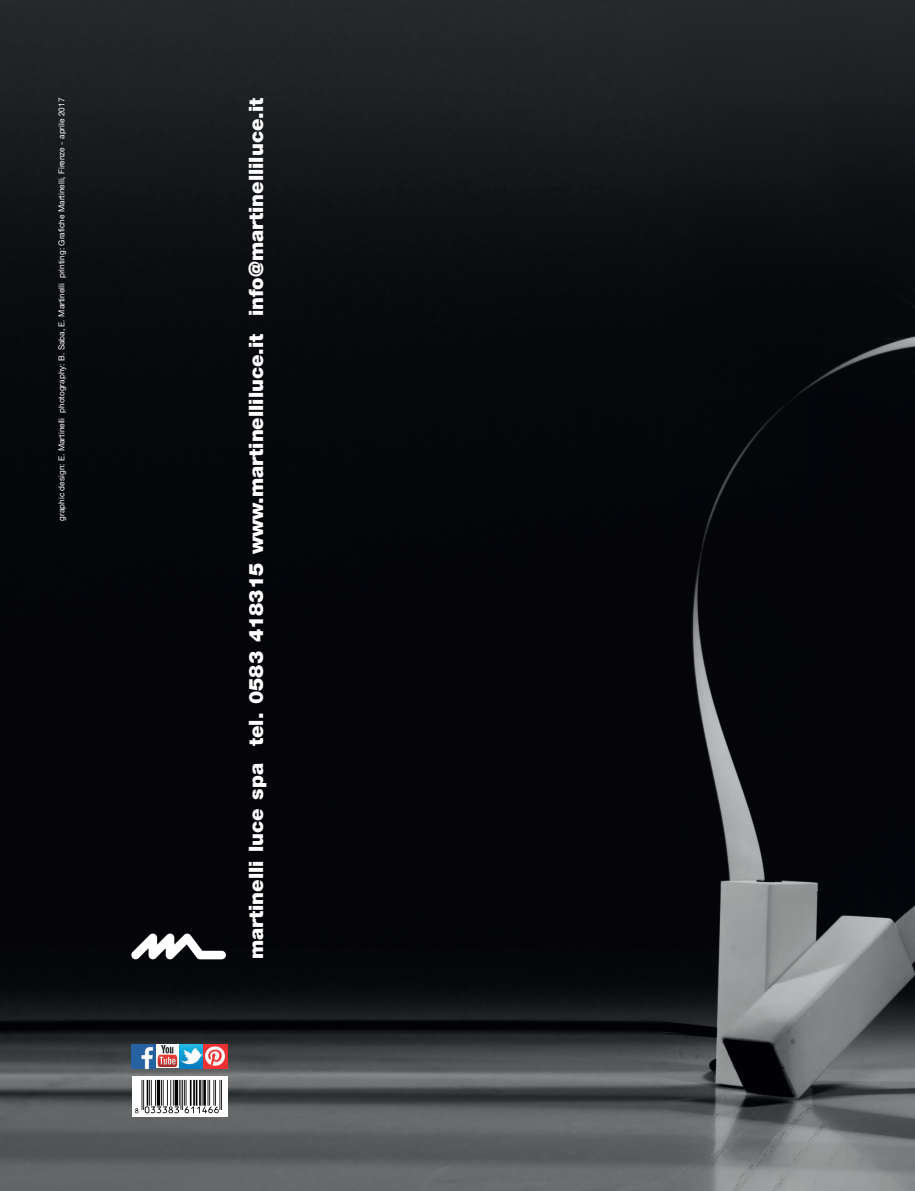
<style>
.page{position:relative;width:915px;height:1191px;background:#fff}
.page>*{position:absolute;margin:0;border:0;box-sizing:border-box;transform-origin:0 0}
.t1{font:66.6px "UPC Height C";color:#000}
.t2{font:64.95px "UPC Height C";color:#000}
.t3{font:900 19.8px "Helvetica Neue LT Std";color:#fff}
.Normale{font:8.25px "Helvetica Neue LT Std";color:#fff}
</style>
<div class="page">
<img style="left:0;top:0;width:914px;height:1191px">
<svg style="left:131px;top:933px;width:95px;height:26px"></svg>
<img style="left:132px;top:1044px;width:95px;height:24px">
<svg style="left:156px;top:1044px;width:23px;height:24px"></svg>
<div style="left:132px;top:1076px;width:95px;height:41px;background:#fff"></div>
<p class="Normale" style="left:57px;top:521px;width:424px;rotate:-90deg">graphic design: E. Martinelli photography: B. Saba, E. Martinelli printing: Grafiche Martinelli, Firenze - aprile 2017</p>
<p class="t3" style="left:244px;top:959px;width:863px;rotate:-90deg">martinelli luce spa tel. 0583 418315 www.martinelliluce.it info@martinelliluce.it</p>
<p class="t2" style="left:132px;top:1048px;width:91px">}&lt;!n$ns$=gbbegg&lt;</p>
<p class="t1" style="left:163px;top:1048px;width:60px">n ahjii</p>
</div>
